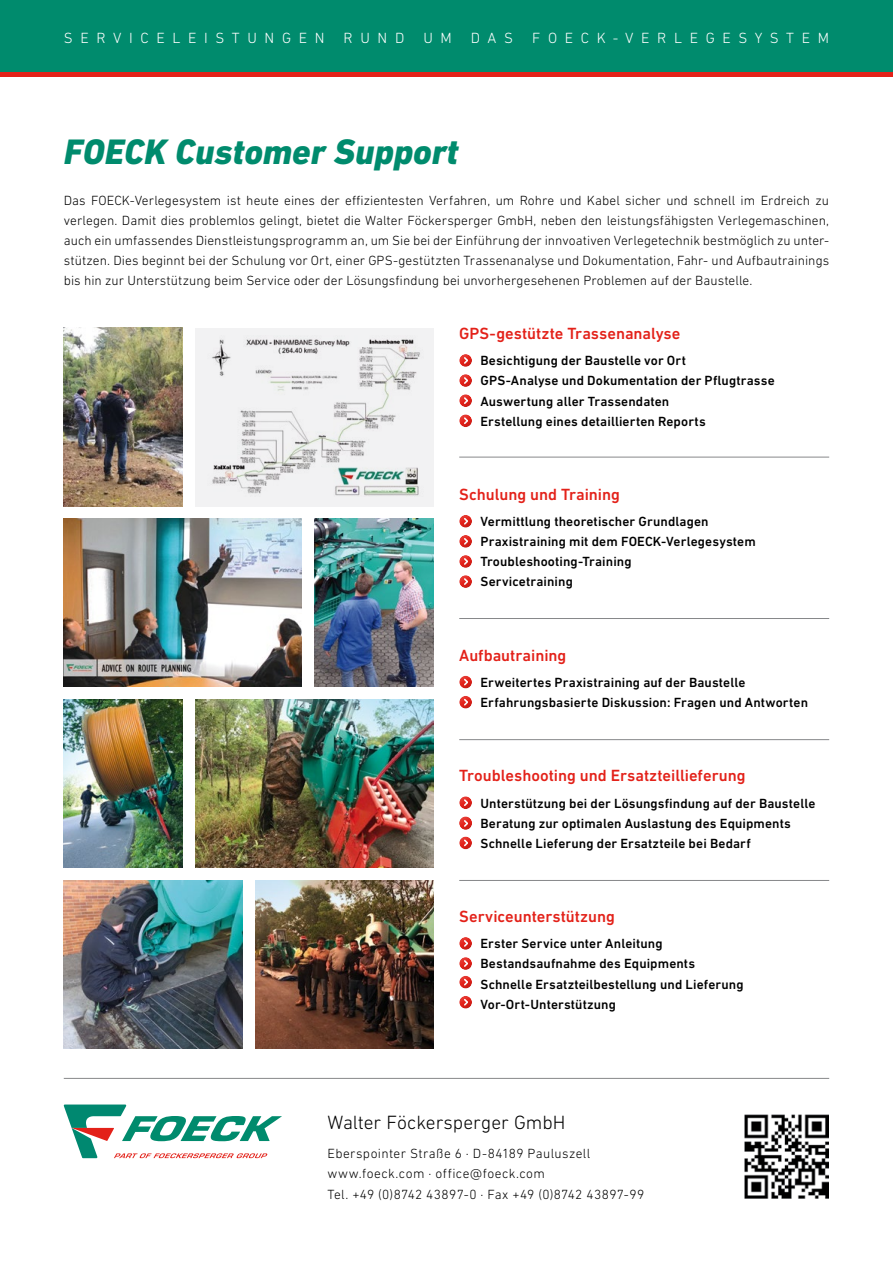
<style>
.page{position:relative;width:893px;height:1263px;background:#fff}
.page>*{position:absolute;margin:0;border:0;box-sizing:border-box;transform-origin:0 0}
.t1{font:italic 800 36px "DIN Next LT Pro";color:#008b6d}
.t2{font:300 19.5px "DIN Next LT Pro";color:#000}
.t3{font:500 16.5px "DIN Next LT Pro";color:#e32119}
.t4{font:300 15px "DIN Next LT Pro";letter-spacing:.51em;color:#fff}
.t5{font:300 13.5px/20.1px "DIN Next LT Pro";letter-spacing:.025em;color:#000;text-align:justify}
.t6{font:500 13.5px/20.1px "DIN Next LT Pro";letter-spacing:.01em;color:#000}
</style>
<div class="page">
<div style="left:0;top:0;width:893px;height:72px;background:#008b6d"></div>
<div style="left:0;top:72px;width:893px;height:5px;background:#e32119"></div>
<div style="left:439px;top:354px;width:48px;height:33px;background:#fff;opacity:.75"></div>
<div style="left:452px;top:364px;width:40px;height:23px;background:#fff"></div>
<div style="left:439px;top:374px;width:48px;height:33px;background:#fff;opacity:.75"></div>
<div style="left:452px;top:384px;width:40px;height:23px;background:#fff"></div>
<div style="left:439px;top:394px;width:48px;height:33px;background:#fff"></div>
<div style="left:452px;top:404px;width:40px;height:23px;background:#000;opacity:.75"></div>
<div style="left:439px;top:515px;width:48px;height:33px;background:#fff;opacity:.75"></div>
<div style="left:452px;top:525px;width:40px;height:23px;background:#fff"></div>
<div style="left:439px;top:535px;width:48px;height:33px;background:#fff;opacity:.75"></div>
<div style="left:452px;top:545px;width:40px;height:23px;background:#fff"></div>
<div style="left:439px;top:555px;width:48px;height:33px;background:#fff;opacity:.75"></div>
<div style="left:452px;top:565px;width:40px;height:23px;background:#000;opacity:.75"></div>
<div style="left:439px;top:676px;width:48px;height:33px;background:#fff;opacity:.75"></div>
<div style="left:452px;top:686px;width:40px;height:23px;background:#000;opacity:.75"></div>
<div style="left:452px;top:827px;width:40px;height:22px;background:#000;opacity:.75"></div>
<div style="left:439px;top:937px;width:48px;height:33px;background:#fff;opacity:.75"></div>
<div style="left:452px;top:947px;width:40px;height:23px;background:#fff"></div>
<div style="left:439px;top:955px;width:48px;height:34px;background:#fff;opacity:.75"></div>
<div style="left:452px;top:966px;width:40px;height:23px;background:#000;opacity:.75"></div>
<div style="left:439px;top:976px;width:48px;height:33px;background:#fff;opacity:.75"></div>
<div style="left:452px;top:986px;width:40px;height:23px;background:#000;opacity:.75"></div>
<hr style="left:64px;top:1078px;width:765px;height:1px;background:#87888a">
<hr style="left:459px;top:880px;width:370px;height:1px;background:#87888a">
<hr style="left:459px;top:739px;width:370px;height:1px;background:#87888a">
<hr style="left:459px;top:618px;width:370px;height:1px;background:#87888a">
<hr style="left:459px;top:457px;width:370px;height:1px;background:#87888a">
<svg style="left:64px;top:1104px;width:218px;height:54px"></svg>
<svg style="left:744px;top:1114px;width:85px;height:85px"></svg>
<img style="left:745px;top:1115px;width:84px;height:83px">
<div style="left:196px;top:328px;width:238px;height:178px;background:#f2f2f3"></div>
<img style="left:212px;top:339px;width:208px;height:157px">
<img style="left:64px;top:519px;width:238px;height:168px">
<img style="left:255px;top:881px;width:179px;height:168px">
<img style="left:64px;top:328px;width:119px;height:178px">
<img style="left:315px;top:519px;width:119px;height:168px">
<img style="left:196px;top:700px;width:238px;height:168px">
<img style="left:64px;top:700px;width:119px;height:168px">
<img style="left:64px;top:881px;width:178px;height:168px">
<div style="left:439px;top:797px;width:48px;height:33px;background:#fff;opacity:.75"></div>
<div style="left:452px;top:807px;width:40px;height:23px;background:#000;opacity:.75"></div>
<p class="t4" style="left:64px;top:30px;width:262px">SERVICELEISTUNGEN</p>
<p class="t4" style="left:344px;top:30px;width:62px">RUND</p>
<p class="t4" style="left:423px;top:30px;width:30px">U M</p>
<p class="t4" style="left:471px;top:30px;width:44px">DAS</p>
<p class="t4" style="left:532px;top:30px;width:298px">FOECK-VERLEGESYSTEM</p>
<h1 class="t1" style="left:64px;top:131px;width:396px">FOECK Customer Support</h1>
<p class="t5" style="left:64px;top:190px;width:767px">Das FOECK-Verlegesystem ist heute eines der effizientesten Verfahren, um Rohre und Kabel sicher und schnell im Erdreich zu verlegen. Damit dies problemlos gelingt, bietet die Walter Föckersperger GmbH, neben den leistungsfähigsten Verlegemaschinen, auch ein umfassendes Dienstleistungsprogramm an, um Sie bei der Einführung der innvoativen Verlegetechnik bestmöglich zu unter&shy;stützen. Dies beginnt bei der Schulung vor Ort, einer GPS-gestützten Trassenanalyse und Dokumentation, Fahr- und Aufbautrainings bis hin zur Unterstützung beim Service oder der Lösungsfindung bei unvorhergesehenen Problemen auf der Baustelle.</p>
<p class="t3" style="left:459px;top:324px;width:223px">GPS-gestützte Trassenanalyse</p>
<p class="t6" style="left:480px;top:351px;width:296px">Besichtigung der Baustelle vor Ort<br>GPS-Analyse und Dokumentation der Pflugtrasse Auswertung aller Trassendaten<br>Erstellung eines detaillierten Reports</p>
<p class="t3" style="left:459px;top:485px;width:162px">Schulung und Training</p>
<p class="t6" style="left:480px;top:511px;width:277px">Vermittlung theoretischer Grundlagen Praxistraining mit dem FOECK-Verlegesystem Troubleshooting-Training<br>Servicetraining</p>
<p class="t3" style="left:459px;top:646px;width:109px">Aufbautraining</p>
<p class="t6" style="left:480px;top:672px;width:329px">Erweitertes Praxistraining auf der Baustelle<br>Erfahrungsbasierte Diskussion: Fragen und Antworten</p>
<p class="t3" style="left:459px;top:766px;width:288px">Troubleshooting und Ersatzteillieferung</p>
<p class="t6" style="left:480px;top:793px;width:336px">Unterstützung bei der Lösungsfindung auf der Baustelle<br>Beratung zur optimalen Auslastung des Equipments<br>Schnelle Lieferung der Ersatzteile bei Bedarf</p>
<p class="t3" style="left:459px;top:907px;width:157px">Serviceunterstützung</p>
<p class="t6" style="left:480px;top:933px;width:265px">Erster Service unter Anleitung Bestandsaufnahme des Equipments Schnelle Ersatzteilbestellung und Lieferung Vor-Ort-Unterstützung</p>
<h2 class="t2" style="left:327px;top:1111px;width:240px">Walter Föckersperger GmbH</h2>
<p class="t5" style="left:327px;top:1143px;width:318px;text-align:left">Eberspointer Straße 6 · D-84189 Pauluszell www.foeck.com · office@foeck.com<br>Tel. +49 (0)8742 43897-0 · Fax +49 (0)8742 43897-99</p>
</div>
